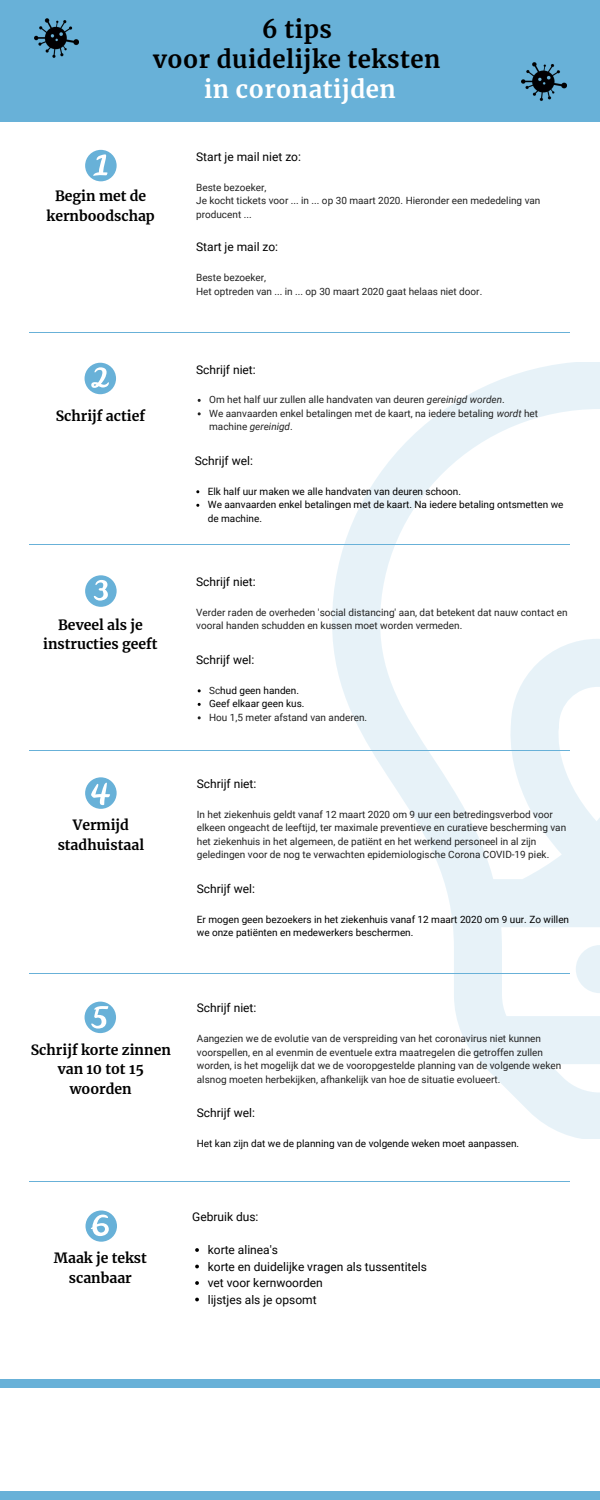
<style>
.page{position:relative;width:600px;height:1500px;background:#fff}
.page>*{position:absolute;margin:0;border:0;box-sizing:border-box;transform-origin:0 0}
.t1{font:700 24px/30px "Merriweather";letter-spacing:.02em;color:#000;text-align:center}
.t2{font:700 24px "Merriweather";letter-spacing:.02em;color:#fff}
.t3{font:700 14px/19.5px "Merriweather";color:#000;text-align:center}
.t4{font:12px/16.5px "Roboto";color:#000}
.t5{font:10px/13.5px "Roboto";color:#222}
.t6{font:10px/13.5px "Roboto";color:#000}
.s1{font-style:italic}
.s2{color:#222}
</style>
<div class="page">
<div style="left:0;top:0;width:600px;height:122px;background:#68b1d8"></div>
<svg style="left:332px;top:363px;width:268px;height:776px"></svg>
<hr style="left:29px;top:332px;width:540px;height:1px;background:#68b1d8">
<svg style="left:85px;top:150px;width:32px;height:31px"></svg>
<svg style="left:85px;top:363px;width:31px;height:31px"></svg>
<hr style="left:29px;top:544px;width:540px;height:1px;background:#68b1d8">
<svg style="left:85px;top:575px;width:32px;height:32px"></svg>
<hr style="left:29px;top:750px;width:540px;height:1px;background:#68b1d8">
<svg style="left:85px;top:777px;width:32px;height:32px"></svg>
<hr style="left:29px;top:1181px;width:540px;height:1px;background:#68b1d8">
<svg style="left:85px;top:1002px;width:31px;height:31px"></svg>
<hr style="left:29px;top:973px;width:540px;height:1px;background:#68b1d8">
<svg style="left:86px;top:1210px;width:31px;height:32px"></svg>
<div style="left:0;top:1379px;width:600px;height:9px;background:#68b1d8"></div>
<div style="left:0;top:1491px;width:600px;height:9px;background:#68b1d8"></div>
<img style="left:34px;top:18px;width:44px;height:40px">
<svg style="left:195px;top:1248px;width:4px;height:4px"></svg>
<svg style="left:195px;top:1265px;width:4px;height:3px"></svg>
<svg style="left:195px;top:1281px;width:4px;height:4px"></svg>
<svg style="left:195px;top:1298px;width:4px;height:3px"></svg>
<img style="left:522px;top:62px;width:44px;height:39px">
<h1 class="t1" style="left:153px;top:14px;width:289px">6 tips<br>voor duidelijke teksten</h1>
<h1 class="t2" style="left:204px;top:74px;width:193px">in coronatijden</h1>
<h2 class="t3" style="left:47px;top:186px;width:110px">Begin met de kernboodschap</h2>
<p class="t4" style="left:196px;top:148px;width:106px">Start je mail niet zo:</p>
<p class="t5" style="left:196px;top:180px;width:346px">Beste bezoeker,<br>Je kocht tickets voor ... in ... op 30 maart 2020. Hieronder een mededeling van producent ...</p>
<p class="t4" style="left:196px;top:239px;width:84px">Start je mail zo:</p>
<p class="t5" style="left:196px;top:271px;width:288px;line-height:13.9px">Beste bezoeker,<br>Het optreden van ... in ... op 30 maart 2020 gaat helaas niet door.</p>
<h2 class="t3" style="left:56px;top:407px;width:91px">Schrijf actief</h2>
<h2 class="t3" style="left:43px;top:615px;width:116px">Beveel als je instructies geeft</h2>
<h2 class="t3" style="left:58px;top:816px;width:88px">Vermijd stadhuistaal</h2>
<p class="t4" style="left:196px;top:361px;width:61px">Schrijf niet:</p>
<p class="t5" style="left:209px;top:393px;width:330px">Om het half uur zullen alle handvaten van deuren <span class="s1">gereinigd worden</span>.<br>We aanvaarden enkel betalingen met de kaart, na iedere betaling <span class="s1">wordt</span> het machine <span class="s1">gereinigd</span>.</p>
<p class="t4" style="left:195px;top:453px;width:60px">Schrijf wel:</p>
<p class="t6" style="left:208px;top:485px;width:357px">Elk half uur maken we alle handvaten van deuren schoon.<br>We aanvaarden enkel betalingen met de kaart. Na iedere betaling ontsmetten we de machine.</p>
<p class="t4" style="left:196px;top:574px;width:61px">Schrijf niet:</p>
<p class="t5" style="left:196px;top:606px;width:373px">Verder raden de overheden 'social distancing' aan, dat betekent dat nauw contact en vooral handen schudden en kussen moet worden vermeden.</p>
<p class="t4" style="left:196px;top:652px;width:60px">Schrijf wel:</p>
<p class="t6" style="left:209px;top:684px;width:97px"><span class="s2">Sc</span>hud geen handen.<br>Geef elkaar geen kus.</p>
<p class="t5" style="left:209px;top:711px;width:160px">Hou 1,5 meter afstand van anderen.</p>
<p class="t4" style="left:197px;top:776px;width:61px">Schrijf niet:</p>
<p class="t5" style="left:197px;top:808px;width:371px">In het ziekenhuis geldt vanaf 12 maart 2020 om 9 uur een betredingsverbod voor elkeen ongeacht de leeftijd, ter maximale preventieve en curatieve bescherming van het ziekenhuis in het algemeen, de patiënt en het werkend personeel in al zijn geledingen voor de nog te verwachten epidemiologische Corona COVID-19 piek.</p>
<p class="t4" style="left:197px;top:881px;width:60px">Schrijf wel:</p>
<p class="t6" style="left:197px;top:913px;width:374px">Er mogen geen bezoekers in het ziekenhuis vanaf 12 maart 2020 om 9 uur. Zo willen we onze patiënten en medewerkers beschermen.</p>
<h2 class="t3" style="left:31px;top:1040px;width:142px">Schrijf korte zinnen van 10 tot 15 woorden</h2>
<p class="t4" style="left:197px;top:1000px;width:61px">Schrijf niet:</p>
<p class="t5" style="left:197px;top:1032px;width:366px">Aangezien we de evolutie van de verspreiding van het coronavirus niet kunnen voorspellen, en al evenmin de eventuele extra maatregelen die getroffen zullen worden, is het mogelijk dat we de vooropgestelde planning van de volgende weken alsnog moeten herbekijken, afhankelijk van hoe de situatie evolueert.</p>
<p class="t4" style="left:197px;top:1105px;width:60px">Schrijf wel:</p>
<p class="t6" style="left:197px;top:1137px;width:324px">Het kan zijn dat we de planning van de volgende weken moet aanpassen.</p>
<h2 class="t3" style="left:54px;top:1249px;width:95px">Maak je tekst scanbaar</h2>
<p class="t4" style="left:192px;top:1209px;width:68px">Gebruik dus:</p>
<p class="t4" style="left:208px;top:1242px;width:221px">korte alinea's<br>korte en duidelijke vragen als tussentitels vet voor kernwoorden<br>lijstjes als je opsomt</p>
</div>
